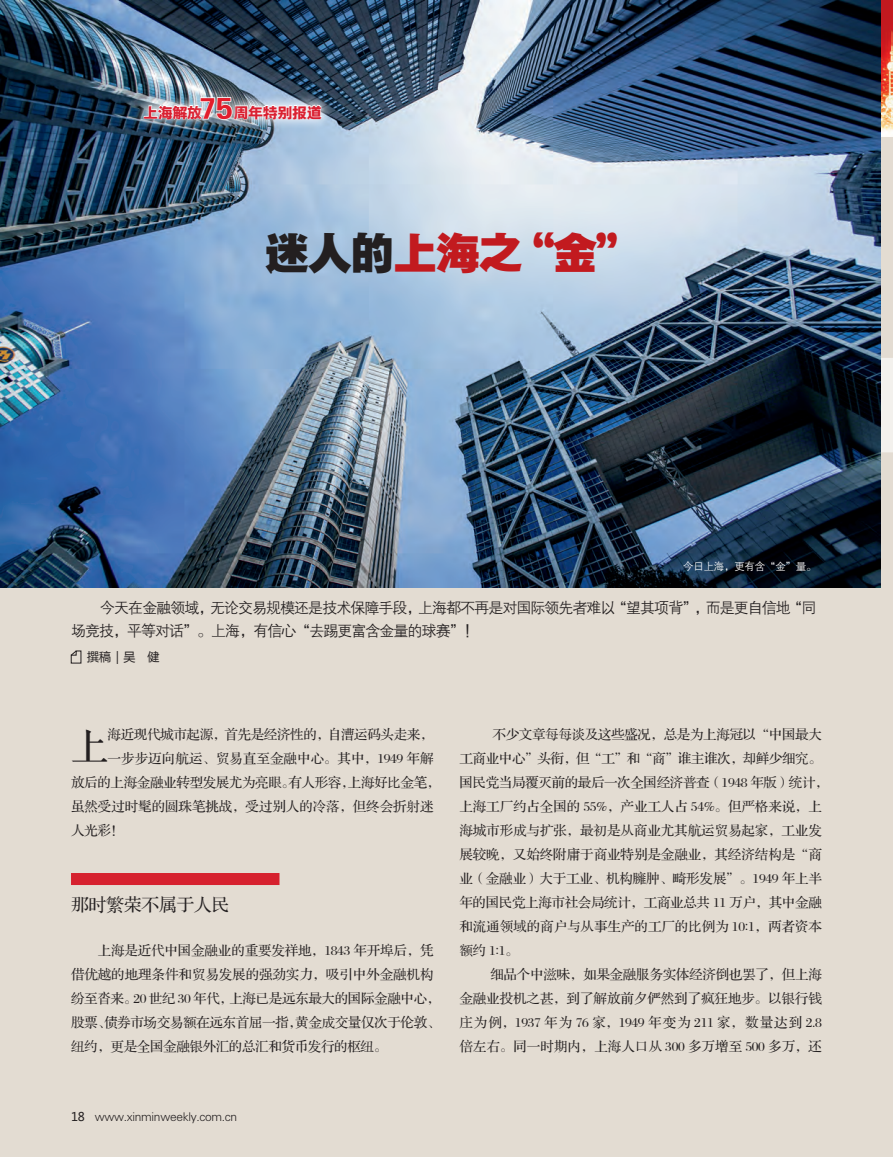
<style>
.page{position:relative;width:893px;height:1157px;background:#fff}
.page>*{position:absolute;margin:0;border:0;box-sizing:border-box;transform-origin:0 0}
.t1{font:45px "FZYDTHJW GB1 0";letter-spacing:-.05em;color:#c21a1f}
.t2{font:37.5px "FZS3 JW GB1 0";color:#231f20}
.t3{font:18px "FZS3 K GBK1 0";letter-spacing:-.025em;color:#231f20}
.t4{font:15px/22.5px "FZZDXJW GB1 0";letter-spacing:-.065em;color:#231f20}
.t5{font:15px "FZYDCHK GBK1 0";letter-spacing:-.025em;color:#da2031}
.t6{font:13.5px/24px "FZS3 JW GB1 0";letter-spacing:-.02em;color:#231f20}
.t7{font:13.5px "FZS3 JW GB1 0";letter-spacing:.005em;color:#231f20}
.t8{font:13.5px "FZS3 JW GB1 0";color:#231f20}
.t9{font:12px "FZXH1 JW GB1 0";letter-spacing:-.025em;color:#231f20}
.t10{font:12px "Microsoft Ya Hei";color:#231f20}
.t11{font:10.5px "FZZDXJW GB1 0";letter-spacing:-.025em;color:#fff}
.s1{font-size:25.5px;color:#e21e2c}
.s2{color:#231f20}
</style>
<div class="page">
<div style="left:0;top:137px;width:893px;height:1020px;background:#e3dcd2"></div>
<img style="left:0;top:0;width:880px;height:587px">
<div style="left:71px;top:873px;width:208px;height:12px;background:#d6212e"></div>
<svg style="left:71px;top:650px;width:10px;height:13px"></svg>
<div style="left:132px;top:93px;width:201px;height:38px;background:#fff;opacity:.8"></div>
<div style="left:189px;top:85px;width:54px;height:46px;background:#fff;opacity:.75"></div>
<svg style="left:143px;top:96px;width:179px;height:24px"></svg>
<p class="t5" style="left:143px;top:104px;width:180px">上海解放<span class="s1">75</span>周年特别报道</p>
<p class="t1" style="left:264px;top:229px;width:378px"><span class="s2">迷人的</span>上海之“金”</p>
<p class="t11" style="left:683px;top:561px;width:135px">今日上海，更有含“金”量。</p>
<p class="t4" style="left:71px;top:597px;width:747px">　　今天在金融领域，无论交易规模还是技术保障手段，上海都不再是对国际领先者难以“望其项背”，而是更自信地“同场竞技，平等对话”。上海，有信心“去踢更富含金量的球赛”！</p>
<p class="t10" style="left:87px;top:648px;width:73px">撰稿｜吴　健</p>
<p class="t2" style="left:71px;top:727px;width:39px">上</p>
<p class="t6" style="left:108px;top:723px;width:328px">海近现代城市起源，首先是经济性的，自漕运码头走来，</p>
<p class="t7" style="left:108px;top:751px;width:327px">一步步迈向航运、贸易直至金融中心。其中，1949 年解</p>
<p class="t6" style="left:71px;top:771px;width:371px">放后的上海金融业转型发展尤为亮眼。有人形容，上海好比金笔，</p>
<p class="t6" style="left:71px;top:795px;width:364px">虽然受过时髦的圆珠笔挑战，受过别人的冷落，但终会折射迷</p>
<p class="t6" style="left:71px;top:819px;width:54px">人光彩！</p>
<p class="t3" style="left:71px;top:895px;width:160px">那时繁荣不属于人民</p>
<p class="t6" style="left:71px;top:939px;width:371px;text-indent:27px">上海是近代中国金融业的重要发祥地，1843 年开埠后，凭借优越的地理条件和贸易发展的强劲实力，吸引中外金融机构纷至沓来。20 世纪 30 年代，上海已是远东最大的国际金融中心，股票、债券市场交易额在远东首屈一指，黄金成交量仅次于伦敦、纽约，更是全国金融银外汇的总汇和货币发行的枢纽。</p>
<p class="t10" style="left:71px;top:1108px;width:15px">18</p>
<p class="t9" style="left:95px;top:1109px;width:144px">www.xinminweekly.com.cn</p>
<p class="t6" style="left:493px;top:723px;width:331px">不少文章每每谈及这些盛况，总是为上海冠以“中国最大</p>
<p class="t6" style="left:459px;top:747px;width:364px">工商业中心”头衔，但“工”和“商”谁主谁次，却鲜少细究。</p>
<p class="t6" style="left:459px;top:771px;width:371px">国民党当局覆灭前的最后一次全国经济普查（1948 年版）统计，</p>
<p class="t6" style="left:459px;top:795px;width:364px">上海工厂约占全国的 55%，产业工人占 54%。但严格来说，上</p>
<p class="t6" style="left:459px;top:819px;width:364px">海城市形成与扩张，最初是从商业尤其航运贸易起家，工业发</p>
<p class="t6" style="left:459px;top:843px;width:364px">展较晚，又始终附庸于商业特别是金融业，其经济结构是“商</p>
<p class="t6" style="left:459px;top:867px;width:364px">业（金融业）大于工业、机构臃肿、畸形发展”。1949 年上半</p>
<p class="t6" style="left:459px;top:891px;width:364px">年的国民党上海市社会局统计，工商业总共 11 万户，其中金融</p>
<p class="t8" style="left:459px;top:919px;width:364px">和流通领域的商户与从事生产的工厂的比例为 10:1，两者资本</p>
<p class="t6" style="left:459px;top:939px;width:61px">额约 1:1。</p>
<p class="t6" style="left:490px;top:963px;width:333px">细品个中滋味，如果金融服务实体经济倒也罢了，但上海</p>
<p class="t6" style="left:459px;top:987px;width:364px">金融业投机之甚，到了解放前夕俨然到了疯狂地步。以银行钱</p>
<p class="t6" style="left:459px;top:1011px;width:364px">庄为例，1937 年为 76 家，1949 年变为 211 家，数量达到 2.8</p>
<p class="t7" style="left:459px;top:1039px;width:364px">倍左右。同一时期内，上海人口从 300 多万增至 500 多万，还</p>
</div>
